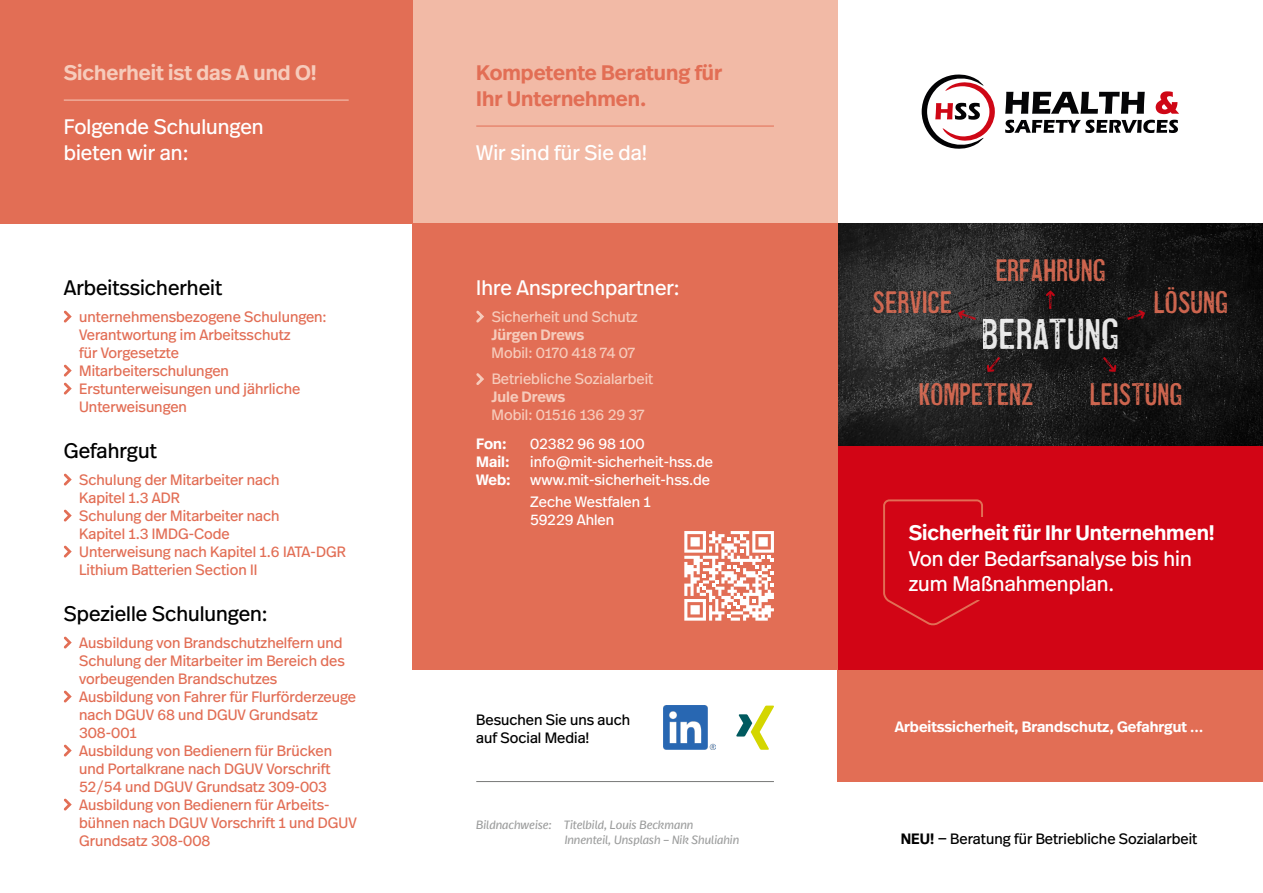
<style>
.page{position:relative;width:1263px;height:893px;background:#fff}
.page>*{position:absolute;margin:0;border:0;box-sizing:border-box;transform-origin:0 0}
.t1{font:45px "Coldsmith Pro";color:#fff}
.t2{font:32.4px "Coldsmith Pro";color:#e26e55}
.t3{font:21px/25.2px "Real Head Pro";color:#fff}
.t4{font:21px "Real Head Pro";color:#000}
.t5{font:600 21px/25.2px "Real Head Pro";color:#e26e55}
.t6{font:600 21px "Real Head Pro";color:#fff}
.t7{font:600 21px "Real Head Pro";color:#f6cbbb}
.t8{font:15px/18px "Real Head Pro";color:#e26e55}
.t9{font:15px/22.2px "Real Head Pro";color:#fff}
.t10{font:15px/26.5px "Real Head Pro";color:#f6cbbb}
.t11{font:15px/18px "Real Head Pro";color:#000}
.t12{font:600 15px "Real Head Pro";color:#fff}
.t13{font:600 15px "Real Head Pro";color:#f6cbbb}
.t14{font:italic 12px/14.4px "Real Head Pro";color:#9c9d9d}
.s1{font-weight:600}
</style>
<div class="page">
<img style="left:838px;top:223px;width:425px;height:223px">
<div style="left:412px;top:0;width:426px;height:223px;background:#f2baa6"></div>
<div style="left:0;top:0;width:412px;height:223px;background:#e26e55"></div>
<svg style="left:1005px;top:92px;width:140px;height:22px"></svg>
<svg style="left:1156px;top:91px;width:23px;height:23px"></svg>
<svg style="left:1005px;top:120px;width:173px;height:13px"></svg>
<svg style="left:922px;top:74px;width:73px;height:75px"></svg>
<div style="left:838px;top:446px;width:425px;height:224px;background:#d20515"></div>
<svg style="left:883px;top:499px;width:100px;height:127px"></svg>
<div style="left:915px;top:517px;width:97px;height:83px;background:#d20515"></div>
<div style="left:838px;top:670px;width:425px;height:111px;background:#e26e55"></div>
<hr style="left:64px;top:100px;width:285px;height:1px;background:#f6cbbb">
<hr style="left:476px;top:126px;width:298px;height:1px;background:#e26e55">
<div style="left:412px;top:223px;width:426px;height:447px;background:#e26e55"></div>
<svg style="left:476px;top:310px;width:8px;height:13px"></svg>
<svg style="left:476px;top:373px;width:8px;height:12px"></svg>
<img style="left:663px;top:706px;width:52px;height:44px">
<svg style="left:736px;top:706px;width:38px;height:44px"></svg>
<svg style="left:684px;top:531px;width:90px;height:90px"></svg>
<hr style="left:476px;top:781px;width:298px;height:1px;background:#787978">
<svg style="left:1103px;top:357px;width:13px;height:15px"></svg>
<svg style="left:1046px;top:290px;width:9px;height:19px"></svg>
<svg style="left:1127px;top:310px;width:18px;height:10px"></svg>
<svg style="left:958px;top:310px;width:18px;height:10px"></svg>
<svg style="left:987px;top:357px;width:13px;height:15px"></svg>
<svg style="left:63px;top:310px;width:9px;height:13px"></svg>
<svg style="left:63px;top:364px;width:9px;height:31px"></svg>
<svg style="left:63px;top:473px;width:9px;height:13px"></svg>
<svg style="left:63px;top:509px;width:9px;height:13px"></svg>
<svg style="left:63px;top:545px;width:9px;height:13px"></svg>
<svg style="left:63px;top:636px;width:9px;height:13px"></svg>
<svg style="left:63px;top:690px;width:9px;height:13px"></svg>
<svg style="left:63px;top:744px;width:9px;height:13px"></svg>
<svg style="left:63px;top:798px;width:9px;height:13px"></svg>
<h3 class="t7" style="left:64px;top:58px;width:255px">Sicherheit ist das A und O!</h3>
<h3 class="t3" style="left:64px;top:114px;width:201px">Folgende Schulungen bieten wir an:</h3>
<h3 class="t4" style="left:64px;top:273px;width:160px">Arbeitssicherheit</h3>
<p class="t8" style="left:79px;top:307px;width:249px">unternehmensbezogene Schulungen:<br>Verantwortung im Arbeitsschutz<br>für Vorgesetzte<br>Mitarbeiterschulungen<br>Erstunterweisungen und jährliche<br>Unterweisungen</p>
<h3 class="t4" style="left:64px;top:436px;width:95px">Gefahrgut</h3>
<p class="t8" style="left:79px;top:470px;width:268px">Schulung der Mitarbeiter nach<br>Kapitel 1.3 ADR<br>Schulung der Mitarbeiter nach<br>Kapitel 1.3 IMDG-Code<br>Unterweisung nach Kapitel 1.6 IATA-DGR<br>Lithium Batterien Section II</p>
<h3 class="t4" style="left:64px;top:599px;width:205px">Spezielle Schulungen:</h3>
<p class="t8" style="left:79px;top:633px;width:279px">Ausbildung von Brandschutzhelfern und Schulung der Mitarbeiter im Bereich des vorbeugenden Brandschutzes<br>Ausbildung von Fahrer für Flurförderzeuge nach DGUV 68 und DGUV Grundsatz 308-001<br>Ausbildung von Bedienern für Brücken und Portalkrane nach DGUV Vorschrift 52/54 und DGUV Grundsatz 309-003<br>Ausbildung von Bedienern für Arbeits&shy;bühnen nach DGUV Vorschrift 1 und DGUV Grundsatz 308-008</p>
<h3 class="t5" style="left:476px;top:60px;width:247px">Kompetente Beratung für<br>Ihr Unternehmen.</h3>
<h3 class="t3" style="left:476px;top:139px;width:173px">Wir sind für Sie da!</h3>
<h3 class="t3" style="left:476px;top:275px;width:205px">Ihre Ansprechpartner:</h3>
<p class="t10" style="left:492px;top:303px;width:147px">Sicherheit und Schutz</p>
<p class="t13" style="left:492px;top:324px;width:94px">Jürgen Drews</p>
<p class="t10" style="left:492px;top:339px;width:163px">Mobil: 0170 418 74 07<br>Betriebliche Sozialarbeit</p>
<p class="t13" style="left:492px;top:386px;width:75px">Jule Drews</p>
<p class="t10" style="left:492px;top:401px;width:154px">Mobil: 01516 136 29 37</p>
<p class="t12" style="left:476px;top:432px;width:32px">Fon:</p>
<p class="t9" style="left:530px;top:432px;width:116px">02382 96 98 100</p>
<p class="t12" style="left:476px;top:450px;width:35px">Mail:</p>
<p class="t9" style="left:530px;top:450px;width:184px">info@mit-sicherheit-hss.de</p>
<p class="t12" style="left:476px;top:468px;width:36px">Web:</p>
<p class="t9" style="left:530px;top:468px;width:181px">www.mit-sicherheit-hss.de<br>Zeche Westfalen 1</p>
<p class="t9" style="left:530px;top:508px;width:85px">59229 Ahlen</p>
<p class="t11" style="left:476px;top:710px;width:155px">Besuchen Sie uns auch auf Social Media!</p>
<p class="t14" style="left:565px;top:817px;width:176px;text-indent:-88px">Bildnachweise: Titelbild, Louis Beckmann<br>Innenteil, Unsplash – Nik Shuliahin</p>
<h2 class="t2" style="left:873px;top:285px;width:81px">SERVICE</h2>
<h2 class="t2" style="left:995px;top:253px;width:112px">ERFAHRUNG</h2>
<h1 class="t1" style="left:982px;top:310px;width:139px">BERATUNG</h1>
<h2 class="t2" style="left:1153px;top:285px;width:76px">LÖSUNG</h2>
<h2 class="t2" style="left:918px;top:377px;width:117px">KOMPETENZ</h2>
<h2 class="t2" style="left:1089px;top:377px;width:94px">LEISTUNG</h2>
<h3 class="t6" style="left:909px;top:518px;width:307px">Sicherheit für Ihr Unternehmen!</h3>
<h3 class="t3" style="left:909px;top:545px;width:284px">Von der Bedarfsanalyse bis hin zum Maßnahmenplan.</h3>
<p class="t12" style="left:895px;top:715px;width:310px">Arbeitssicherheit, Brandschutz, Gefahrgut …</p>
<p class="t11" style="left:901px;top:829px;width:298px"><span class="s1">NEU!</span> — Beratung für Betriebliche Sozialarbeit</p>
</div>
